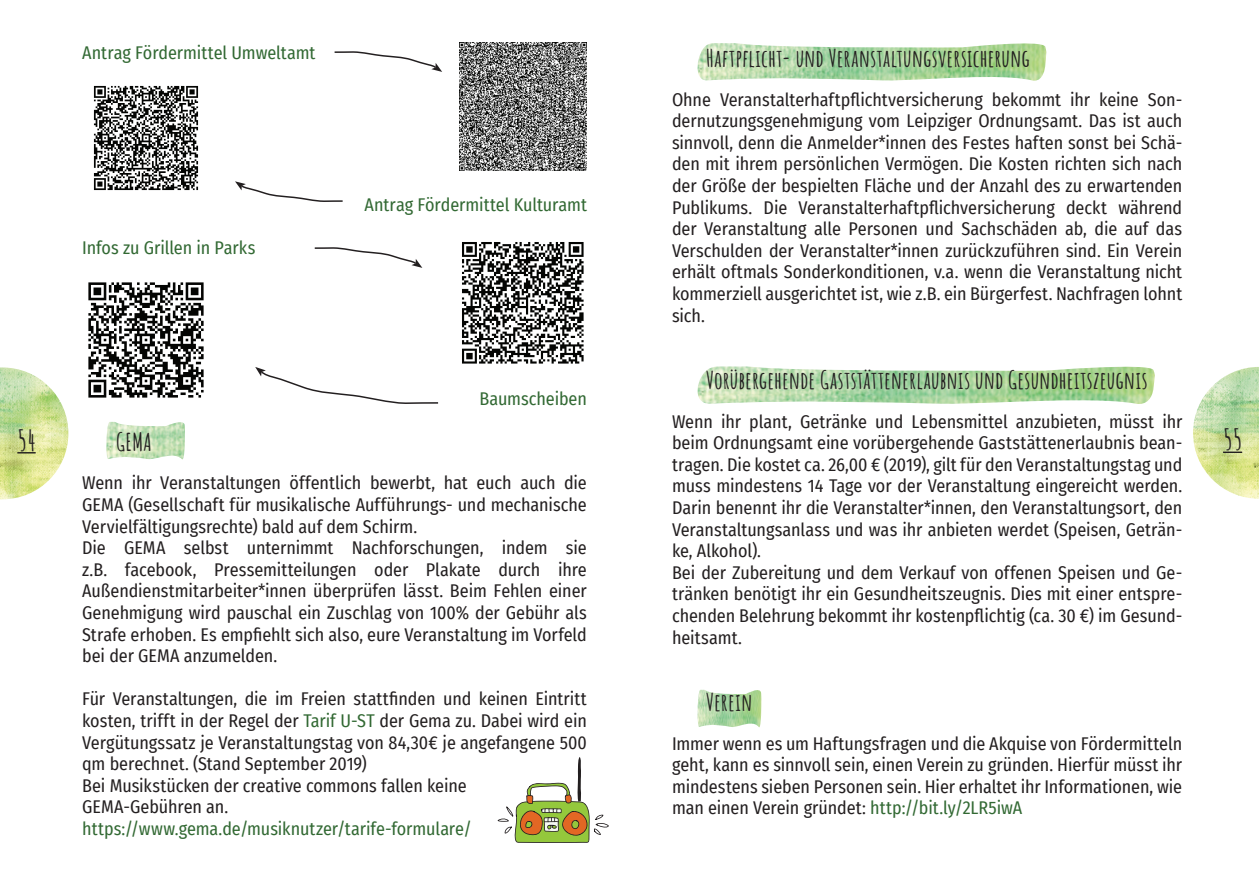
<style>
.page{position:relative;width:1259px;height:893px;background:#fff}
.page>*{position:absolute;margin:0;border:0;box-sizing:border-box;transform-origin:0 0}
.t1{font:700 28.5px "Amatic SC";color:#231f20}
.t2{font:700 24px "Amatic SC";letter-spacing:.005em;color:#231f20}
.t3{font:18px/21.6px "Fira Sans Condensed";letter-spacing:-.005em;color:#231f20}
.t4{font:18px "Fira Sans Condensed";letter-spacing:-.005em;color:#326933}
.s1{color:#326933}
</style>
<div class="page">
<img style="left:106px;top:422px;width:79px;height:38px">
<img style="left:697px;top:43px;width:350px;height:38px">
<img style="left:697px;top:366px;width:458px;height:38px">
<img style="left:697px;top:690px;width:64px;height:38px">
<svg style="left:334px;top:51px;width:108px;height:21px"></svg>
<svg style="left:314px;top:247px;width:108px;height:21px"></svg>
<svg style="left:235px;top:181px;width:108px;height:21px"></svg>
<svg style="left:255px;top:367px;width:184px;height:37px"></svg>
<img style="left:1193px;top:367px;width:66px;height:132px">
<img style="left:0;top:367px;width:68px;height:132px">
<svg style="left:17px;top:452px;width:19px;height:1px"></svg>
<svg style="left:1223px;top:452px;width:19px;height:1px"></svg>
<img style="left:459px;top:43px;width:128px;height:127px">
<img style="left:93px;top:85px;width:106px;height:106px">
<img style="left:462px;top:242px;width:122px;height:122px">
<img style="left:88px;top:282px;width:116px;height:116px">
<svg style="left:497px;top:757px;width:112px;height:86px"></svg>
<p class="t4" style="left:82px;top:40px;width:235px">Antrag Fördermittel Umweltamt</p>
<p class="t4" style="left:82px;top:234px;width:175px">Infos zu Grillen in Parks</p>
<p class="t4" style="left:364px;top:191px;width:224px">Antrag Fördermittel Kulturamt</p>
<h2 class="t2" style="left:706px;top:40px;width:325px">Haftpflicht- und Veranstaltungsversicherung</h2>
<p class="t3" style="left:672px;top:88px;width:512px;text-align:justify">Ohne Veranstalterhaftpflichtversicherung bekommt ihr keine Son&shy;dernutzungsgenehmigung vom Leipziger Ordnungsamt. Das ist auch sinnvoll, denn die Anmelder*innen des Festes haften sonst bei Schä&shy;den mit ihrem persönlichen Vermögen. Die Kosten richten sich nach der Größe der bespielten Fläche und der Anzahl des zu erwartenden Publikums. Die Veranstalterhaftpflichversicherung deckt während der Veranstaltung alle Personen und Sachschäden ab, die auf das Verschulden der Veranstalter*innen zurückzuführen sind. Ein Verein erhält oftmals Sonderkonditionen, v.a. wenn die Veranstaltung nicht kommerziell ausgerichtet ist, wie z.B. ein Bürgerfest. Nachfragen lohnt sich.</p>
<h2 class="t2" style="left:706px;top:362px;width:443px">Vorübergehende Gaststättenerlaubnis und Gesundheitszeugnis</h2>
<p class="t3" style="left:672px;top:410px;width:512px">Wenn ihr plant, Getränke und Lebensmittel anzubieten, müsst ihr beim Ordnungsamt eine vorübergehende Gaststättenerlaubnis bean&shy;tragen. Die kostet ca. 26,00 € (2019), gilt für den Veranstaltungstag und muss mindestens 14 Tage vor der Veranstaltung eingereicht werden.<br>Darin benennt ihr die Veranstalter*innen, den Veranstaltungsort, den Veranstaltungsanlass und was ihr anbieten werdet (Speisen, Geträn&shy;ke, Alkohol).<br>Bei der Zubereitung und dem Verkauf von offenen Speisen und Ge&shy;tränken benötigt ihr ein Gesundheitszeugnis. Dies mit einer entspre&shy;chenden Belehrung bekommt ihr kostenpflichtig (ca. 30 €) im Gesund&shy;heitsamt.</p>
<p class="t4" style="left:479px;top:385px;width:109px">Baumscheiben</p>
<h1 class="t1" style="left:17px;top:418px;width:20px">54</h1>
<h1 class="t1" style="left:1223px;top:418px;width:21px">55</h1>
<h2 class="t2" style="left:116px;top:423px;width:37px">GEMA</h2>
<p class="t3" style="left:82px;top:472px;width:506px">Wenn ihr Veranstaltungen öffentlich bewerbt, hat euch auch die GEMA (Gesellschaft für musikalische Aufführungs- und mechanische Vervielfältigungsrechte) bald auf dem Schirm.<br>Die GEMA selbst unternimmt Nachforschungen, indem sie z.B. facebook, Pressemitteilungen oder Plakate durch ihre Außendienstmitarbeiter*innen überprüfen lässt. Beim Fehlen einer Genehmigung wird pauschal ein Zuschlag von 100% der Gebühr als Strafe erhoben. Es empfiehlt sich also, eure Veranstaltung im Vorfeld bei der GEMA anzumelden.</p>
<p class="t3" style="left:82px;top:688px;width:506px">Für Veranstaltungen, die im Freien stattfinden und keinen Eintritt kosten, trifft in der Regel der <span class="s1">Tarif U-ST</span> der Gema zu. Dabei wird ein Vergütungssatz je Veranstaltungstag von 84,30€ je angefangene 500 qm berechnet. (Stand September 2019)<br>Bei Musikstücken der creative commons fallen keine GEMA-Gebühren an.</p>
<p class="t4" style="left:82px;top:815px;width:391px">https://www.gema.de/musiknutzer/tarife-formulare/</p>
<h2 class="t2" style="left:706px;top:684px;width:48px">Verein</h2>
<p class="t3" style="left:672px;top:732px;width:512px;text-align:justify">Immer wenn es um Haftungsfragen und die Akquise von Fördermitteln geht, kann es sinnvoll sein, einen Verein zu gründen. Hierfür müsst ihr mindestens sieben Personen sein. Hier erhaltet ihr Informationen, wie man einen Verein gründet: <span class="s1">http://bit.ly/2LR5iwA</span></p>
</div>
